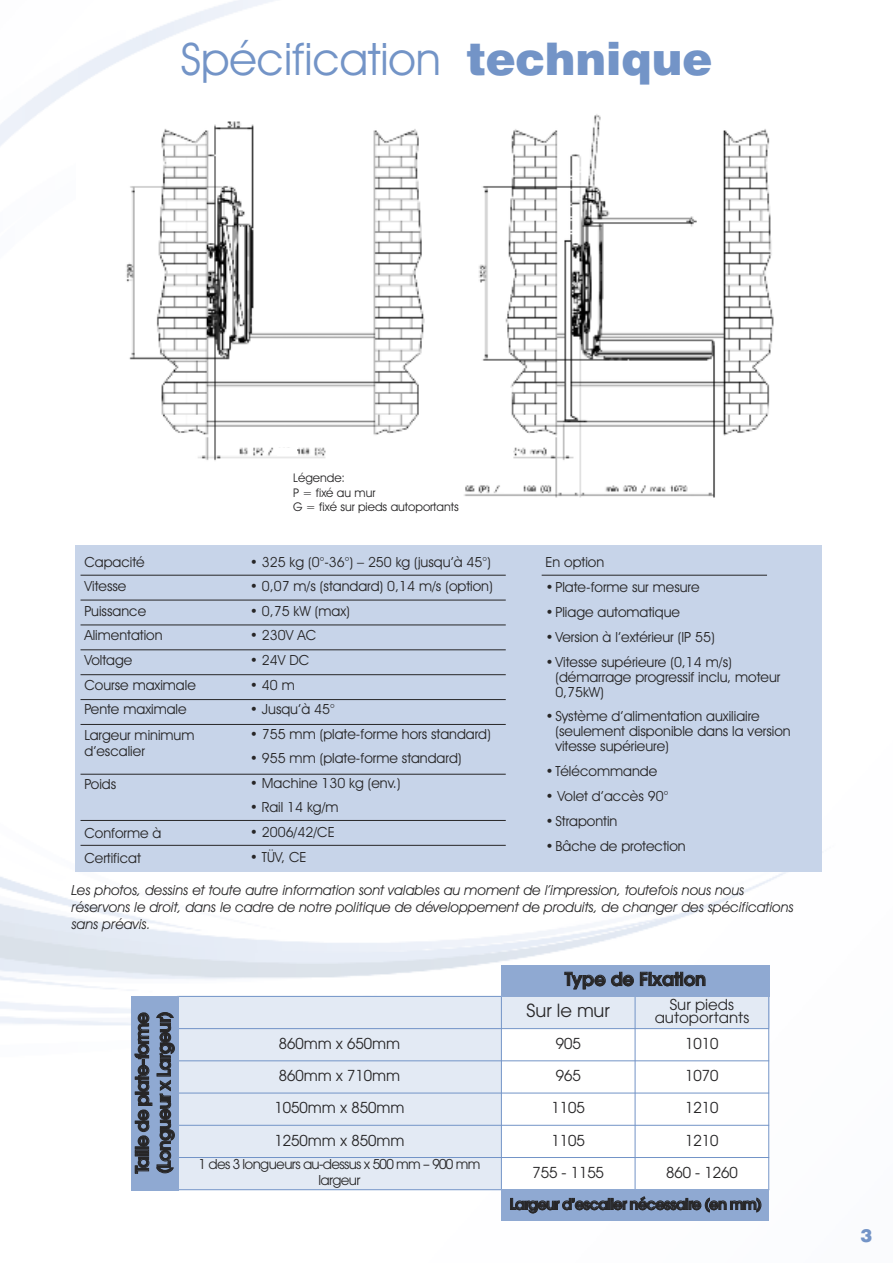
<style>
.page{position:relative;width:893px;height:1263px;background:#fff}
.page>*{position:absolute;margin:0;border:0;box-sizing:border-box;transform-origin:0 0}
.t1{font:45px "Avant Garde IT Cby BT";color:#7394c7}
.t2{font:600 18px/21.8px "Avant Garde";letter-spacing:-.045em;color:#272627}
.t3{font:600 18px "Avant Garde";color:#272627}
.t4{font:18px "Avant Garde";color:#272627}
.t5{font:900 18px "Swiss 721 BT";color:#7394c7}
.t6{font:15px/13.5px "Avant Garde";color:#272627;text-align:center}
.t7{font:600 15px "Avant Garde";letter-spacing:-.05em;color:#272627}
.t8{font:14.1px/24.8px "Avant Garde IT Cby BT";color:#272627}
.t9{font:italic 14.1px/16.8px "Avant Garde IT Cby BT";color:#272627}
.t10{font:13.5px/16.2px "Avant Garde";letter-spacing:-.05em;color:#272627;text-align:center}
.t11{font:12px/14.4px "Avant Garde IT Cby BT";color:#272627}
.s1{font-family:"Swiss 721 BT";font-weight:900}
</style>
<div class="page">
<div style="left:75px;top:545px;width:746px;height:327px;background:#c7d4e9"></div>
<img style="left:125px;top:113px;width:649px;height:385px">
<hr style="left:81px;top:575px;width:425px;height:1px;background:#272627">
<hr style="left:542px;top:575px;width:225px;height:1px;background:#272627">
<hr style="left:81px;top:600px;width:425px;height:1px;background:#272627">
<hr style="left:81px;top:624px;width:425px;height:1px;background:#272627">
<hr style="left:81px;top:649px;width:425px;height:1px;background:#272627">
<hr style="left:81px;top:674px;width:425px;height:1px;background:#272627">
<hr style="left:81px;top:699px;width:425px;height:1px;background:#272627">
<hr style="left:81px;top:724px;width:425px;height:1px;background:#272627">
<hr style="left:81px;top:774px;width:425px;height:1px;background:#272627">
<hr style="left:81px;top:820px;width:425px;height:1px;background:#272627">
<hr style="left:81px;top:845px;width:425px;height:1px;background:#272627">
<div style="left:177px;top:996px;width:324px;height:32px;background:#e3eaf4"></div>
<div style="left:501px;top:996px;width:134px;height:32px;background:#e3eaf4"></div>
<div style="left:635px;top:996px;width:134px;height:32px;background:#e3eaf4"></div>
<div style="left:177px;top:1028px;width:324px;height:33px;background:#e3eaf4"></div>
<div style="left:177px;top:1061px;width:324px;height:32px;background:#e3eaf4"></div>
<div style="left:177px;top:1093px;width:324px;height:32px;background:#e3eaf4"></div>
<div style="left:177px;top:1125px;width:324px;height:32px;background:#e3eaf4"></div>
<div style="left:177px;top:1157px;width:324px;height:33px;background:#e3eaf4"></div>
<hr style="left:501px;top:996px;width:1px;height:194px;background:#7394c7">
<hr style="left:635px;top:996px;width:1px;height:194px;background:#7394c7">
<hr style="left:768px;top:996px;width:1px;height:194px;background:#7394c7">
<hr style="left:177px;top:996px;width:592px;height:1px;background:#7394c7">
<hr style="left:177px;top:1028px;width:592px;height:1px;background:#7394c7">
<hr style="left:177px;top:1060px;width:592px;height:1px;background:#7394c7">
<hr style="left:177px;top:1093px;width:592px;height:1px;background:#7394c7">
<hr style="left:177px;top:1125px;width:592px;height:1px;background:#7394c7">
<hr style="left:177px;top:1157px;width:592px;height:1px;background:#7394c7">
<hr style="left:177px;top:1189px;width:592px;height:1px;background:#7394c7">
<div style="left:131px;top:996px;width:48px;height:194px;background:#8fa9d2"></div>
<div style="left:501px;top:965px;width:268px;height:31px;background:#8fa9d2"></div>
<div style="left:502px;top:1190px;width:267px;height:31px;background:#8fa9d2"></div>
<div style="left:285px;top:468px;width:178px;height:51px;background:#fff"></div>
<div style="left:504px;top:484px;width:19px;height:9px;background:#fff"></div>
<div style="left:278px;top:448px;width:19px;height:7px;background:#fff"></div>
<h1 class="t1" style="left:180px;top:43px;width:534px">Spécification <span class="s1">technique</span></h1>
<p class="t11" style="left:293px;top:472px;width:167px">Légende:<br>P = fixé au mur<br>G = fixé sur pieds autoportants</p>
<p class="t8" style="left:250px;top:551px;width:243px">• 325 kg (0°-36°) – 250 kg (jusqu’à 45°)</p>
<p class="t8" style="left:250px;top:575px;width:245px">• 0,07 m/s (standard) 0,14 m/s (option)</p>
<p class="t8" style="left:250px;top:600px;width:102px">• 0,75 kW (max)</p>
<p class="t8" style="left:250px;top:624px;width:68px">• 230V AC</p>
<p class="t8" style="left:250px;top:649px;width:61px">• 24V DC</p>
<p class="t8" style="left:250px;top:673px;width:47px">•40m</p>
<p class="t8" style="left:250px;top:698px;width:86px">• Jusqu’à 45°</p>
<p class="t8" style="left:250px;top:723px;width:243px">• 755 mm (plate-forme hors standard)</p>
<p class="t8" style="left:250px;top:747px;width:213px">• 955 mm (plate-forme standard)</p>
<p class="t8" style="left:250px;top:772px;width:152px">• Machine 130 kg (env.)</p>
<p class="t8" style="left:250px;top:796px;width:90px">• Rail 14 kg/m</p>
<p class="t8" style="left:250px;top:821px;width:87px">• 2006/42/CE</p>
<p class="t8" style="left:250px;top:845px;width:58px">• TÜV, CE</p>
<p class="t8" style="left:84px;top:551px;width:113px">Capacité<br>Vitesse<br>Puissance<br>Alimentation<br>Voltage<br>Course maximale<br>Pente maximale<br>Largeur minimum</p>
<p class="t8" style="left:84px;top:740px;width:62px">d’escalier</p>
<p class="t8" style="left:84px;top:773px;width:33px">Poids</p>
<p class="t8" style="left:84px;top:822px;width:79px">Conforme à<br>Certificat</p>
<p class="t8" style="left:545px;top:550px;width:60px">En option</p>
<p class="t8" style="left:545px;top:575px;width:156px">•Plate-forme sur mesure</p>
<p class="t8" style="left:545px;top:600px;width:136px">•Pliage automatique</p>
<p class="t8" style="left:545px;top:625px;width:171px">•Version à l’extérieur (IP 55)</p>
<p class="t8" style="left:555px;top:655px;width:227px;line-height:15px;text-indent:-10px">•Vitesse supérieure (0,14 m/s) (démarrage progressif inclu, moteur<br>0,75kW)</p>
<p class="t8" style="left:555px;top:710px;width:237px;line-height:15px;text-indent:-10px">•Système d’alimentation auxiliaire (seulement disponible dans la version vitesse supérieure)</p>
<p class="t8" style="left:545px;top:760px;width:113px">•Télécommande</p>
<p class="t8" style="left:545px;top:785px;width:124px">• Volet d’accès 90°</p>
<p class="t8" style="left:545px;top:810px;width:73px">•Strapontin</p>
<p class="t8" style="left:545px;top:835px;width:142px">•Bâche de protection</p>
<p class="t9" style="left:71px;top:883px;width:724px">Les photos, dessins et toute autre information sont valables au moment de l’impression, toutefois nous nous réservons le droit, dans le cadre de notre politique de développement de produits, de changer des spécifications sans préavis.</p>
<p class="t2" style="left:133px;top:1174px;width:164px;rotate:-90deg">Taille de plate-forme (Longueur x Largeur)</p>
<p class="t3" style="left:565px;top:972px;width:143px">Type de Fixation</p>
<p class="t4" style="left:527px;top:1004px;width:85px">Sur le mur</p>
<p class="t6" style="left:655px;top:999px;width:96px">Sur pieds autoportants</p>
<p class="t6" style="left:279px;top:1038px;width:123px">860mm x 650mm</p>
<p class="t6" style="left:556px;top:1038px;width:26px">905</p>
<p class="t6" style="left:685px;top:1038px;width:35px">1010</p>
<p class="t6" style="left:279px;top:1070px;width:123px">860mm x 710mm</p>
<p class="t6" style="left:556px;top:1070px;width:26px">965</p>
<p class="t6" style="left:685px;top:1070px;width:35px">1070</p>
<p class="t6" style="left:275px;top:1102px;width:131px">1050mm x 850mm</p>
<p class="t6" style="left:552px;top:1102px;width:35px">1105</p>
<p class="t6" style="left:685px;top:1102px;width:35px">1210</p>
<p class="t6" style="left:275px;top:1134px;width:131px">1250mm x 850mm</p>
<p class="t6" style="left:552px;top:1134px;width:35px">1105</p>
<p class="t6" style="left:685px;top:1134px;width:35px">1210</p>
<p class="t10" style="left:199px;top:1157px;width:283px">1 des 3 longueurs au-dessus x 500 mm – 900 mm largeur</p>
<p class="t6" style="left:532px;top:1167px;width:73px">755 - 1155</p>
<p class="t6" style="left:666px;top:1167px;width:73px">860 - 1260</p>
<p class="t7" style="left:509px;top:1198px;width:254px">Largeur d’escalier nécessaire (en mm)</p>
<p class="t5" style="left:861px;top:1229px;width:13px">3</p>
</div>
